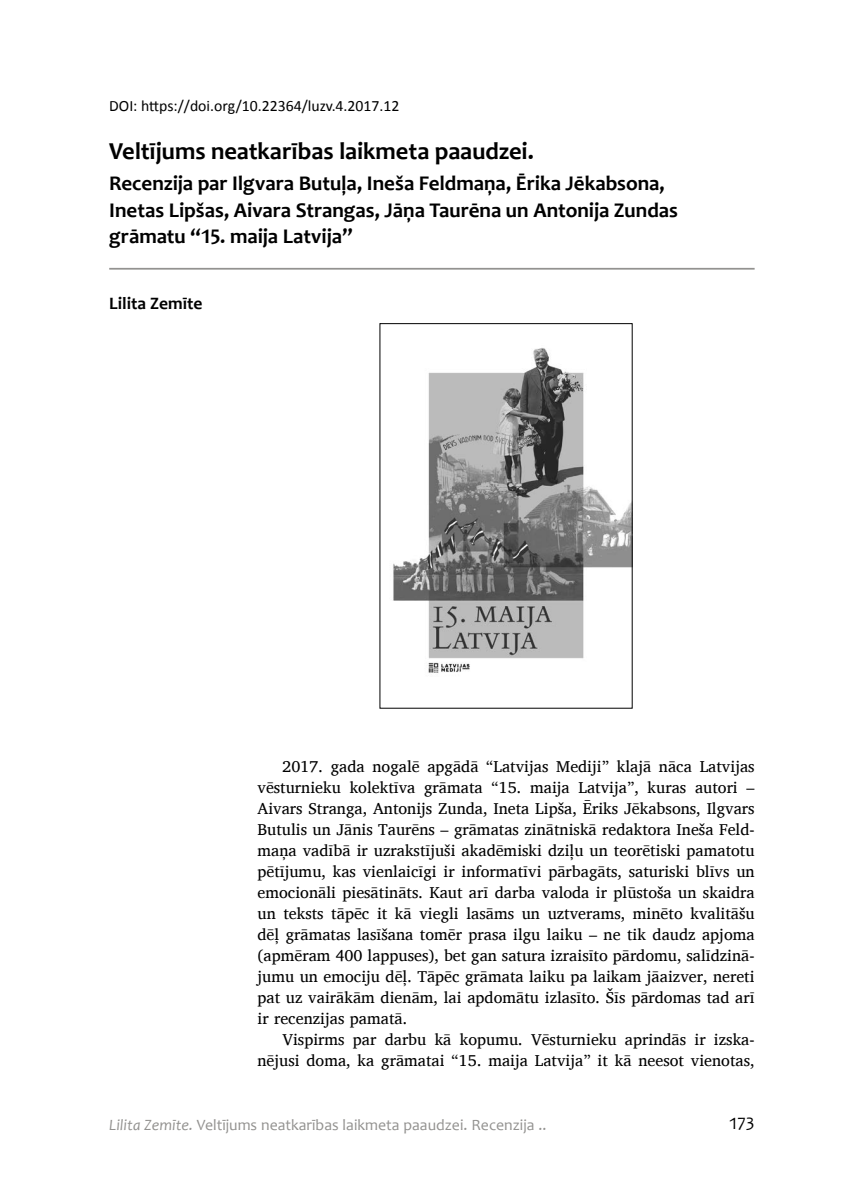
<style>
.page{position:relative;width:844px;height:1191px;background:#fff}
.page>*{position:absolute;margin:0;border:0;box-sizing:border-box;transform-origin:0 0}
.t1{font:700 24.5px "Candara";letter-spacing:-.005em;color:#000}
.t2{font:700 21px/26.2px "Candara";letter-spacing:-.005em;color:#000}
.t3{font:700 17.5px "Candara";color:#000}
.t4{font:17.5px "Candara";color:#000}
.t5{font:16.1px/21px "Charis SIL";color:#000;text-align:justify}
.t6{font:15.75px "Candara";color:#939290}
.t7{font:15.75px "Calibri";color:#000}
.s1{font-style:italic}
</style>
<div class="page">
<hr style="left:109px;top:268px;width:645px;height:2px;background:#939290">
<img style="left:393px;top:348px;width:237px;height:325px">
<p class="t7" style="left:109px;top:96px;width:292px">DOI: https://doi.org/10.22364/luzv.4.2017.12</p>
<h1 class="t1" style="left:109px;top:136px;width:426px">Veltījums neatkarības laikmeta paaudzei.</h1>
<h2 class="t2" style="left:109px;top:170px;width:570px">Recenzija par Ilgvara Butuļa, Ineša Feldmaņa, Ērika Jēkabsona,<br>Inetas Lipšas, Aivara Strangas, Jāņa Taurēna un Antonija Zundas grāmatu “15. maija Latvija”</h2>
<p class="t3" style="left:109px;top:293px;width:95px">Lilita Zemīte</p>
<p class="t5" style="left:257px;top:755px;width:498px;text-indent:25px">2017. gada nogalē apgādā “Latvijas Mediji” klajā nāca Latvijas vēsturnieku kolektīva grāmata “15. maija Latvija”, kuras autori – Aivars Stranga, Antonijs Zunda, Ineta Lipša, Ēriks Jēkabsons, Ilgvars Butulis un Jānis Taurēns – grāmatas zinātniskā redaktora Ineša Feld&shy;maņa vadībā ir uzrakstījuši akadēmiski dziļu un teorētiski pamatotu pētījumu, kas vienlaicīgi ir informatīvi pārbagāts, saturiski blīvs un emocionāli piesātināts. Kaut arī darba valoda ir plūstoša un skaidra un teksts tāpēc it kā viegli lasāms un uztverams, minēto kvalitāšu dēļ grāmatas lasīšana tomēr prasa ilgu laiku – ne tik daudz apjoma (apmēram 400 lappuses), bet gan satura izraisīto pārdomu, salīdzinā&shy;jumu un emociju dēļ. Tāpēc grāmata laiku pa laikam jāaizver, nereti pat uz vairākām dienām, lai apdomātu izlasīto. Šīs pārdomas tad arī ir recenzijas pamatā.</p>
<p class="t5" style="left:257px;top:1028px;width:498px;text-align:right">Vispirms par darbu kā kopumu. Vēsturnieku aprindās ir izska&shy;nējusi doma, ka grāmatai “15. maija Latvija” it kā neesot vienotas,</p>
<p class="t6" style="left:109px;top:1114px;width:438px"><span class="s1">Lilita Zemīte.</span> Veltījums neatkarības laikmeta paaudzei. Recenzija ..</p>
<p class="t4" style="left:728px;top:1112px;width:27px">173</p>
</div>
